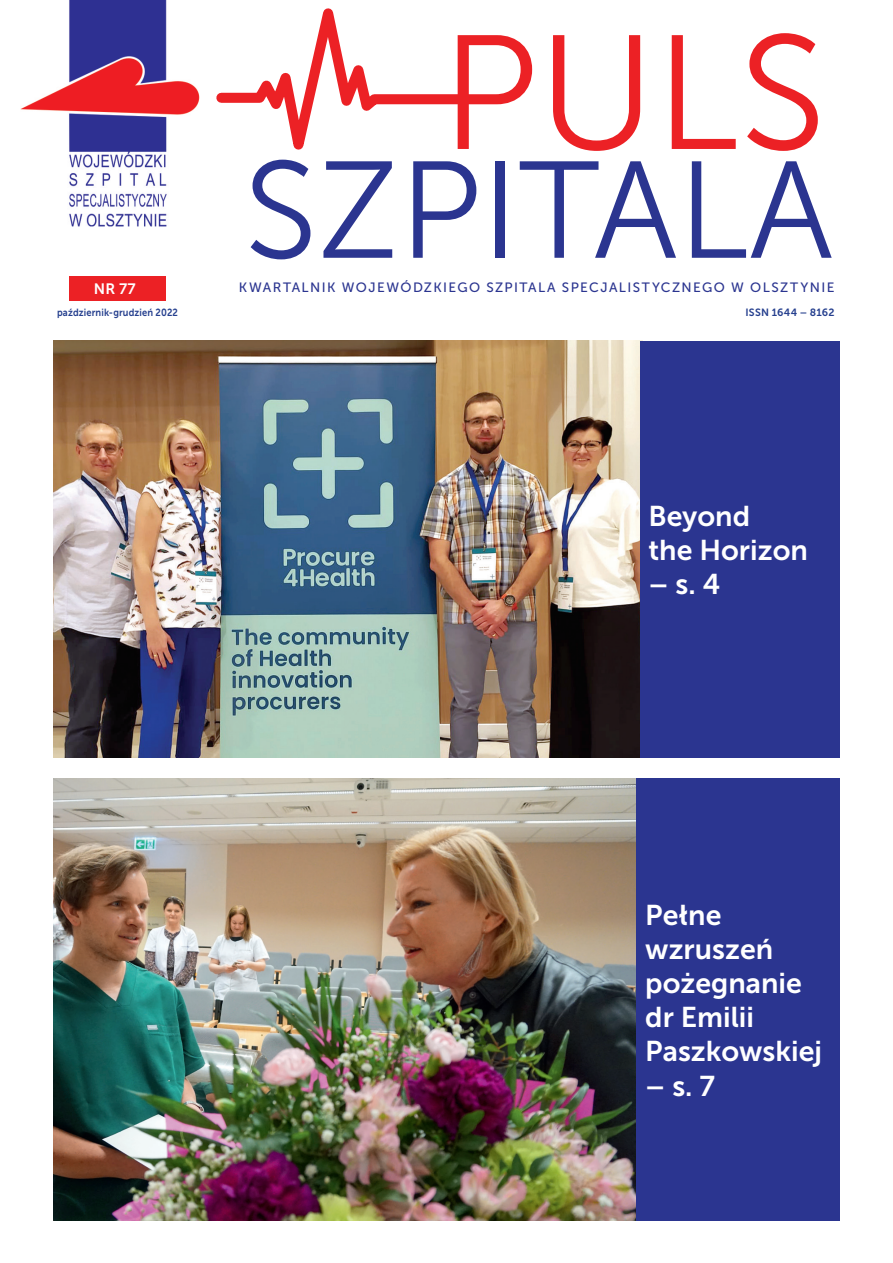
<style>
.page{position:relative;width:893px;height:1263px;background:#fff}
.page>*{position:absolute;margin:0;border:0;box-sizing:border-box;transform-origin:0 0}
.t1{font:161.85px "Museo Sans 300";color:#ec2125}
.t2{font:137.25px "Museo Sans 300";color:#2b3590}
.t3{font:28.5px/34.2px "Museo Sans 700";color:#fff}
.t4{font:15px "Museo Sans 700";color:#fff}
.t5{font:13.5px "Museo Sans 500";letter-spacing:.105em;color:#2b3590}
.t6{font:10.5px "Museo Sans 700";letter-spacing:.02em;color:#253f8e}
.t7{font:10.35px "Museo Sans 700";letter-spacing:.015em;color:#253f8e;scale:.9 1}
</style>
<div class="page">
<img style="left:20px;top:0;width:180px;height:227px">
<svg style="left:216px;top:8px;width:256px;height:142px"></svg>
<div style="left:69px;top:276px;width:97px;height:25px;background:#ec2125"></div>
<img style="left:53px;top:341px;width:587px;height:417px">
<img style="left:53px;top:778px;width:584px;height:442px">
<div style="left:640px;top:341px;width:200px;height:417px;background:#2b3590"></div>
<div style="left:637px;top:778px;width:203px;height:442px;background:#2b3590"></div>
<h1 class="t1" style="left:441px;top:6px;width:387px">PULS</h1>
<h2 class="t2" style="left:244px;top:137px;width:591px">SZPITALA</h2>
<p class="t4" style="left:94px;top:281px;width:43px">NR 77</p>
<p class="t5" style="left:239px;top:280px;width:597px">KWARTALNIK WOJEWÓDZKIEGO SZPITALA SPECJALISTYCZNEGO W OLSZTYNIE</p>
<p class="t7" style="left:57px;top:307px;width:136px">październik-grudzień 2022</p>
<p class="t6" style="left:745px;top:306px;width:91px">ISSN 1644 – 8162</p>
<p class="t3" style="left:648px;top:499px;width:161px">Beyond<br>the Horizon</p>
<p class="t3" style="left:648px;top:567px;width:73px">– s. 4</p>
<p class="t3" style="left:645px;top:898px;width:178px">Pełne wzruszeń pożegnanie dr Emilii<br>Paszkowskiej</p>
<p class="t3" style="left:645px;top:1069px;width:71px">– s. 7</p>
</div>
